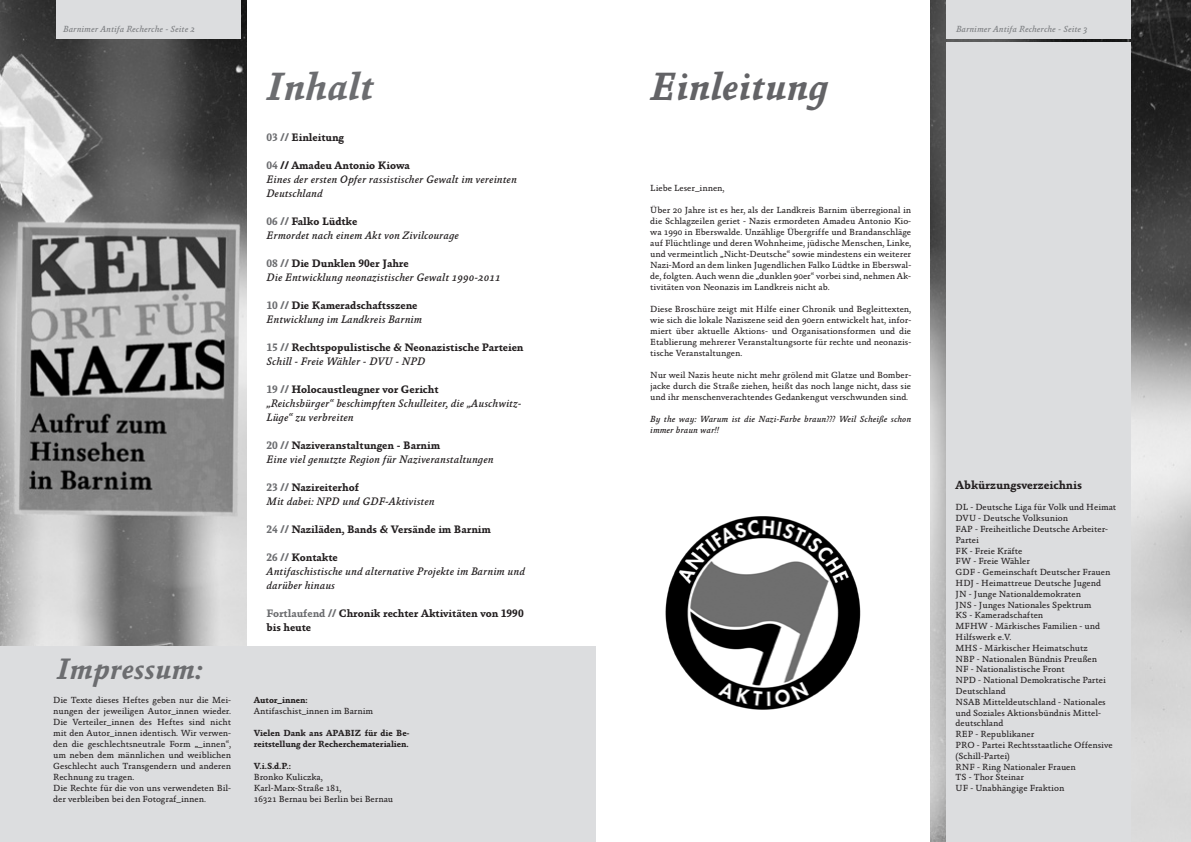
<style>
.page{position:relative;width:1191px;height:842px;background:#fff}
.page>*{position:absolute;margin:0;border:0;box-sizing:border-box;transform-origin:0 0}
.t1{font:italic 700 40px "Absara";color:#636366}
.t2{font:italic 700 40px "Absara";color:#6c6d70}
.t3{font:italic 700 30px "Absara";color:#6c6d70}
.t4{font:700 12px "Absara TF";color:#231f20}
.t5{font:italic 500 11px/14px "Absara";color:#231f20}
.t6{font:700 11px/14px "Absara TF";color:#231f20}
.t7{font:9px/10.8px "Absara";color:#231f20}
.t8{font:italic 500 9px/11px "Absara";color:#231f20}
.t9{font:700 9px/11px "Absara TF";color:#231f20}
.t10{font:italic 500 9px "Absara";color:#808285}
.t11{font:700 9px "Absara";color:#231f20}
.s1{color:#6c6d70}
</style>
<div class="page">
<img style="left:0;top:0;width:247px;height:646px">
<img style="left:930px;top:0;width:261px;height:842px">
<div style="left:0;top:646px;width:595px;height:196px;background:#dcdddf"></div>
<div style="left:946px;top:42px;width:184px;height:800px;background:#dcdddf"></div>
<div style="left:946px;top:0;width:184px;height:38px;background:#dcdddf"></div>
<div style="left:57px;top:0;width:184px;height:38px;background:#dcdddf"></div>
<img style="left:665px;top:516px;width:196px;height:194px">
<p class="t10" style="left:63px;top:24px;width:133px">Barnimer Antifa Recherche - Seite 2</p>
<p class="t10" style="left:956px;top:24px;width:133px">Barnimer Antifa Recherche - Seite 3</p>
<h2 class="t3" style="left:57px;top:651px;width:147px">Impressum:</h2>
<p class="t7" style="left:53px;top:694px;width:179px">Die Texte dieses Heftes geben nur die Mei&shy;nungen der jeweiligen Autor_innen wieder.<br>Die Verteiler_innen des Heftes sind nicht mit den Autor_innen identisch. Wir verwen&shy;den die geschlechtsneutrale Form „_innen“, um neben dem männlichen und weiblichen Geschlecht auch Transgendern und anderen Rechnung zu tragen.<br>Die Rechte für die von uns verwendeten Bil&shy;der verbleiben bei den Fotograf_innen.</p>
<h1 class="t2" style="left:266px;top:63px;width:109px">Inhalt</h1>
<h1 class="t1" style="left:650px;top:63px;width:180px">Einleitung</h1>
<p class="t6" style="left:266px;top:131px;width:79px"><span class="s1">03 //</span> Einleitung</p>
<p class="t6" style="left:266px;top:159px;width:145px"><span class="s1">04</span> // Amadeu Antonio Kiowa</p>
<p class="t5" style="left:266px;top:173px;width:252px">Eines der ersten Opfer rassistischer Gewalt im vereinten<br>Deutschland</p>
<p class="t6" style="left:266px;top:215px;width:92px"><span class="s1">06 //</span> Falko Lüdtke</p>
<p class="t5" style="left:266px;top:229px;width:194px">Ermordet nach einem Akt von Zivilcourage</p>
<p class="t6" style="left:266px;top:257px;width:144px"><span class="s1">08 //</span> Die Dunklen 90er Jahre</p>
<p class="t5" style="left:266px;top:271px;width:236px">Die Entwicklung neonazistischer Gewalt 1990-2011</p>
<p class="t6" style="left:266px;top:299px;width:152px"><span class="s1">10 //</span> Die Kameradschaftsszene</p>
<p class="t5" style="left:266px;top:313px;width:157px">Entwicklung im Landkreis Barnim</p>
<p class="t6" style="left:266px;top:341px;width:258px"><span class="s1">15 //</span> Rechtspopulistische &amp; Neonazistische Parteien</p>
<p class="t5" style="left:266px;top:355px;width:160px">Schill - Freie Wähler - DVU - NPD</p>
<p class="t6" style="left:266px;top:383px;width:174px"><span class="s1">19 //</span> Holocaustleugner vor Gericht</p>
<p class="t5" style="left:266px;top:397px;width:256px">„Reichsbürger“ beschimpften Schulleiter, die „Auschwitz-<br>Lüge“ zu verbreiten</p>
<p class="t6" style="left:266px;top:439px;width:175px"><span class="s1">20 //</span> Naziveranstaltungen - Barnim</p>
<p class="t5" style="left:266px;top:453px;width:229px">Eine viel genutzte Region für Naziveranstaltungen</p>
<p class="t6" style="left:266px;top:481px;width:94px"><span class="s1">23 //</span> Nazireiterhof</p>
<p class="t5" style="left:266px;top:495px;width:170px">Mit dabei: NPD und GDF-Aktivisten</p>
<p class="t6" style="left:266px;top:523px;width:226px"><span class="s1">24 //</span> Naziläden, Bands &amp; Versände im Barnim</p>
<p class="t6" style="left:266px;top:551px;width:73px"><span class="s1">26 //</span> Kontakte</p>
<p class="t5" style="left:266px;top:565px;width:260px">Antifaschistische und alternative Projekte im Barnim und darüber hinaus</p>
<p class="t6" style="left:266px;top:607px;width:259px"><span class="s1">Fortlaufend //</span> Chronik rechter Aktivitäten von 1990 bis heute</p>
<p class="t11" style="left:254px;top:695px;width:55px">Autor_innen:</p>
<p class="t7" style="left:254px;top:706px;width:121px">Antifaschist_innen im Barnim</p>
<p class="t9" style="left:254px;top:727px;width:157px">Vielen Dank ans APABIZ für die Be&shy;reitstellung der Recherchematerialien.</p>
<p class="t11" style="left:254px;top:761px;width:39px">V.i.S.d.P.:</p>
<p class="t7" style="left:254px;top:771px;width:141px">Bronko Kuliczka,<br>Karl-Marx-Straße 181,<br>16321 Bernau bei Berlin bei Bernau</p>
<p class="t7" style="left:650px;top:182px;width:76px">Liebe Leser_innen,</p>
<p class="t7" style="left:650px;top:204px;width:262px;text-align:justify">Über 20 Jahre ist es her, als der Landkreis Barnim überregional in die Schlagzeilen geriet - Nazis ermordeten Amadeu Antonio Kio&shy;wa 1990 in Eberswalde. Unzählige Übergriffe und Brandanschläge auf Flüchtlinge und deren Wohnheime, jüdische Menschen, Linke, und vermeintlich „Nicht-Deutsche“ sowie mindestens ein weiterer Nazi-Mord an dem linken Jugendlichen Falko Lüdtke in Eberswal&shy;de, folgten. Auch wenn die „dunklen 90er“ vorbei sind, nehmen Ak&shy;tivitäten von Neonazis im Landkreis nicht ab.</p>
<p class="t7" style="left:650px;top:303px;width:262px;text-align:justify">Diese Broschüre zeigt mit Hilfe einer Chronik und Begleittexten, wie sich die lokale Naziszene seid den 90ern entwickelt hat, infor&shy;miert über aktuelle Aktions- und Organisationsformen und die Etablierung mehrerer Veranstaltungsorte für rechte und neonazis&shy;tische Veranstaltungen.</p>
<p class="t7" style="left:650px;top:369px;width:262px;text-align:justify">Nur weil Nazis heute nicht mehr grölend mit Glatze und Bomber&shy;jacke durch die Straße ziehen, heißt das noch lange nicht, dass sie und ihr menschenverachtendes Gedankengut verschwunden sind.</p>
<p class="t8" style="left:650px;top:413px;width:262px">By the way: Warum ist die Nazi-Farbe braun??? Weil Scheiße schon immer braun war!!</p>
<h3 class="t4" style="left:955px;top:478px;width:128px">Abkürzungsverzeichnis</h3>
<p class="t7" style="left:955px;top:502px;width:162px">DL - Deutsche Liga für Volk und Heimat<br>DVU - Deutsche Volksunion<br>FAP - Freiheitliche Deutsche Arbeiter-<br>Partei<br>FK - Freie Kräfte<br>FW - Freie Wähler<br>GDF - Gemeinschaft Deutscher Frauen<br>HDJ - Heimattreue Deutsche Jugend<br>JN - Junge Nationaldemokraten<br>JNS - Junges Nationales Spektrum<br>KS - Kameradschaften<br>MFHW - Märkisches Familien - und<br>Hilfswerk e.V.<br>MHS - Märkischer Heimatschutz<br>NBP - Nationalen Bündnis Preußen<br>NF - Nationalistische Front<br>NPD - National Demokratische Partei<br>Deutschland<br>NSAB Mitteldeutschland - Nationales und Soziales Aktionsbündnis Mittel&shy;deutschland<br>REP - Republikaner<br>PRO - Partei Rechtsstaatliche Offensive (Schill-Partei)<br>RNF - Ring Nationaler Frauen<br>TS - Thor Steinar<br>UF - Unabhängige Fraktion</p>
</div>
